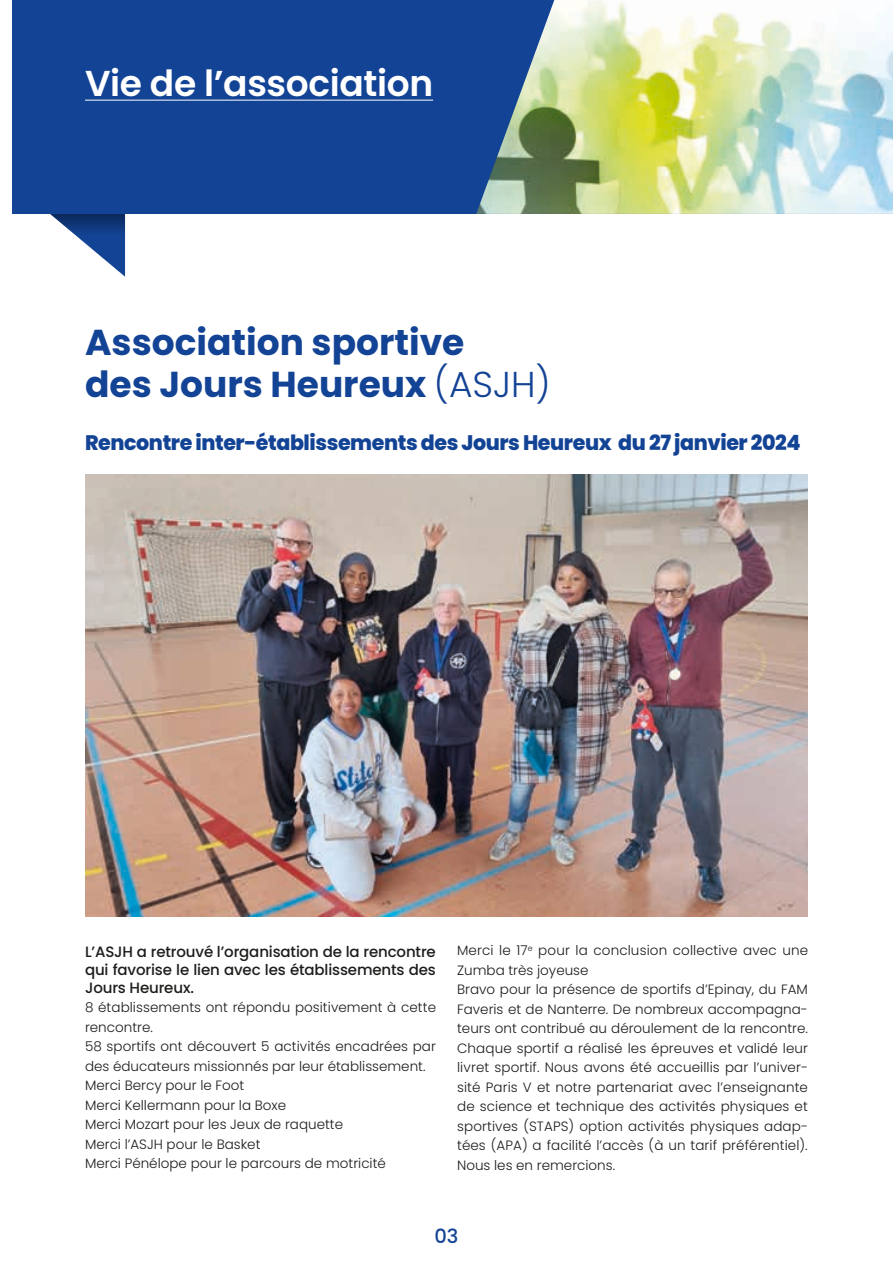
<style>
.page{position:relative;width:893px;height:1263px;background:#fff}
.page>*{position:absolute;margin:0;border:0;box-sizing:border-box;transform-origin:0 0}
.t1{font:700 36px/42px "Poppins";color:#134395}
.t2{font:600 36px "Poppins";letter-spacing:-.01em;color:#fff}
.t3{font:800 21px "Poppins";letter-spacing:-.02em;color:#134395}
.t4{font:500 19.5px "Poppins";color:#134395}
.t5{font:500 15px/18px "Poppins";letter-spacing:-.01em;color:#1d1d1b;text-align:justify}
.t6{font:300 13.5px/19.5px "Poppins";letter-spacing:.005em;color:#1d1d1b}
.s1{font-weight:300}
</style>
<div class="page">
<svg style="left:50px;top:214px;width:75px;height:63px"></svg>
<div style="left:13px;top:0;width:880px;height:214px;background:#134395"></div>
<hr style="left:85px;top:100px;width:348px;height:1px;background:#fff">
<img style="left:476px;top:0;width:417px;height:214px">
<img style="left:85px;top:475px;width:723px;height:442px">
<h1 class="t2" style="left:85px;top:62px;width:350px">Vie de l’association</h1>
<h1 class="t1" style="left:85px;top:321px;width:467px">Association sportive<br>des Jours Heureux <span class="s1">(ASJH)</span></h1>
<h2 class="t3" style="left:85px;top:430px;width:717px">Rencontre inter-établissements des Jours Heureux du 27 janvier 2024</h2>
<p class="t5" style="left:85px;top:943px;width:352px">L’ASJH a retrouvé l’organisation de la rencontre qui favorise le lien avec les établissements des Jours Heureux.</p>
<p class="t6" style="left:85px;top:998px;width:352px">8 établissements ont répondu positivement à cette rencontre.<br>58 sportifs ont découvert 5 activités encadrées par des éducateurs missionnés par leur établissement.<br>Merci Bercy pour le Foot<br>Merci Kellermann pour la Boxe<br>Merci Mozart pour les Jeux de raquette<br>Merci l’ASJH pour le Basket<br>Merci Pénélope pour le parcours de motricité</p>
<p class="t6" style="left:457px;top:941px;width:353px">Merci le 17<sup>e</sup> pour la conclusion collective avec une Zumba très joyeuse<br>Bravo pour la présence de sportifs d’Epinay, du FAM Faveris et de Nanterre. De nombreux accompagna&shy;teurs ont contribué au déroulement de la rencontre.<br>Chaque sportif a réalisé les épreuves et validé leur livret sportif. Nous avons été accueillis par l’univer&shy;sité Paris V et notre partenariat avec l’enseignante de science et technique des activités physiques et sportives (STAPS) option activités physiques adap&shy;tées (APA) a facilité l’accès (à un tarif préférentiel).<br>Nous les en remercions.</p>
<h3 class="t4" style="left:434px;top:1225px;width:26px">03</h3>
</div>
